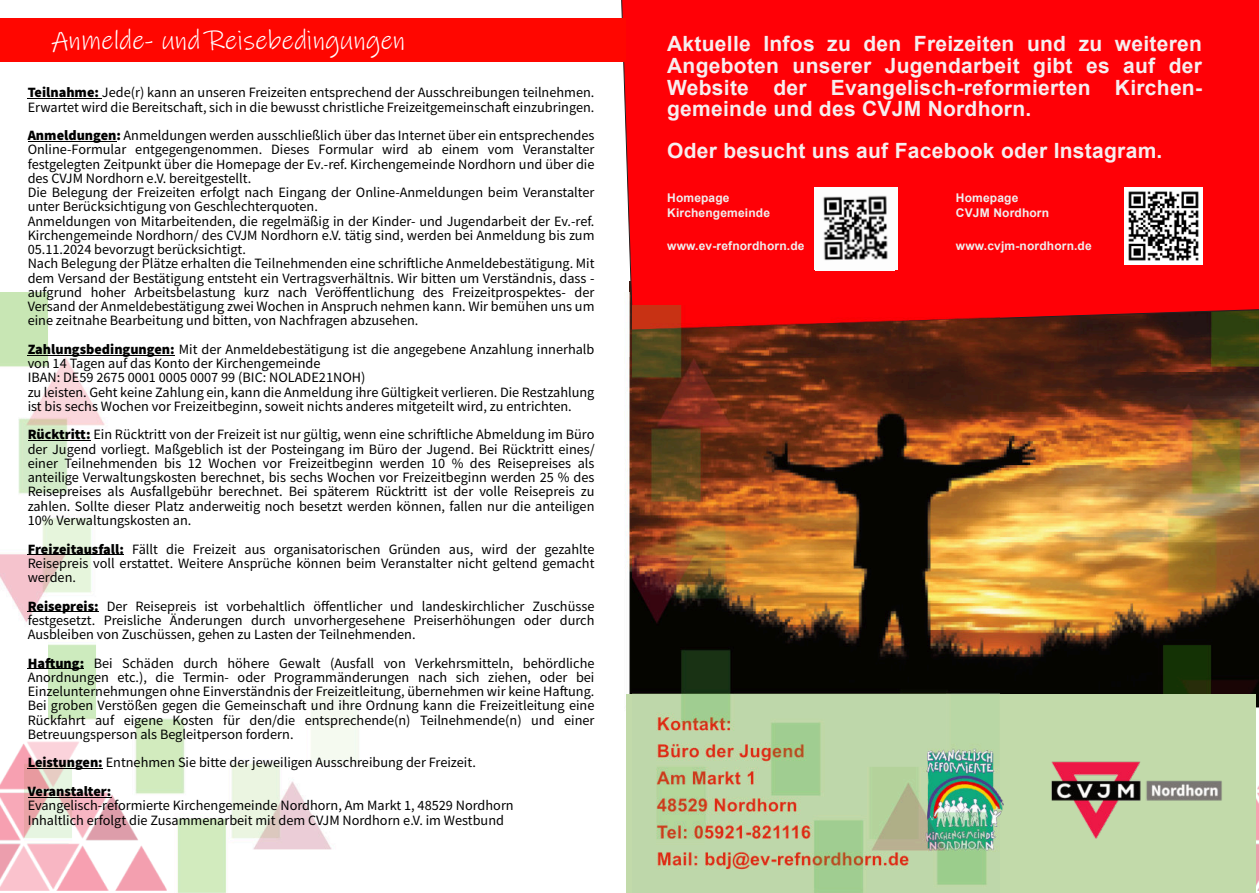
<style>
.page{position:relative;width:1259px;height:893px;background:#fff}
.page>*{position:absolute;margin:0;border:0;box-sizing:border-box;transform-origin:0 0}
.t1{font:27px "Ink Free";color:#fff}
.t2{font:700 21px/21.8px "Arial";letter-spacing:.015em;color:#f7eeef;text-align:justify}
.t3{font:14.25px/14.2px "Source Sans Pro";color:#000}
.t4{font:700 12px/15px "Arial";letter-spacing:.015em;color:#f1eeee}
.s1{font-weight:900}
</style>
<div class="page">
<img style="left:0;top:292px;width:1259px;height:601px">
<img style="left:0;top:357px;width:1258px;height:493px">
<img style="left:0;top:741px;width:167px;height:150px">
<div style="left:621px;top:0;width:638px;height:331px;background:#ff0006"></div>
<div style="left:626px;top:694px;width:629px;height:199px;background:#c2daaa"></div>
<img style="left:1051px;top:737px;width:208px;height:114px">
<img style="left:999px;top:795px;width:5px;height:21px">
<img style="left:814px;top:187px;width:84px;height:84px">
<img style="left:632px;top:306px;width:367px;height:587px">
<img style="left:632px;top:359px;width:313px;height:492px">
<img style="left:1124px;top:187px;width:78px;height:78px">
<div style="left:0;top:18px;width:625px;height:44px;background:#ff0600"></div>
<hr style="left:28px;top:99px;width:74px;height:1px;background:#000">
<hr style="left:28px;top:141px;width:88px;height:1px;background:#000">
<hr style="left:28px;top:355px;width:147px;height:1px;background:#000">
<hr style="left:28px;top:441px;width:63px;height:1px;background:#000">
<hr style="left:28px;top:555px;width:96px;height:1px;background:#000">
<hr style="left:28px;top:612px;width:71px;height:1px;background:#000">
<hr style="left:28px;top:669px;width:56px;height:1px;background:#000">
<hr style="left:28px;top:768px;width:75px;height:1px;background:#000">
<hr style="left:28px;top:797px;width:83px;height:1px;background:#000">
<h1 class="t1" style="left:52px;top:31px;width:355px">Anmelde- und Reisebedingungen</h1>
<p class="t3" style="left:28px;top:87px;width:568px"><span class="s1">Teilnahme:</span> Jede(r) kann an unseren Freizeiten entsprechend der Ausschreibungen teilnehmen.<br>Erwartet wird die Bereitschaft, sich in die bewusst christliche Freizeitgemeinschaft einzubringen.</p>
<p class="t3" style="left:28px;top:130px;width:568px"><span class="s1">Anmeldungen:</span> Anmeldungen werden ausschließlich über das Internet über ein entsprechendes Online-Formular entgegengenommen. Dieses Formular wird ab einem vom Veranstalter festgelegten Zeitpunkt über die Homepage der Ev.-ref. Kirchengemeinde Nordhorn und über die des CVJM Nordhorn e.V. bereitgestellt.<br>Die Belegung der Freizeiten erfolgt nach Eingang der Online-Anmeldungen beim Veranstalter unter Berücksichtigung von Geschlechterquoten.<br>Anmeldungen von Mitarbeitenden, die regelmäßig in der Kinder- und Jugendarbeit der Ev.-ref.<br>Kirchengemeinde Nordhorn/ des CVJM Nordhorn e.V. tätig sind, werden bei Anmeldung bis zum 05.11.2024 bevorzugt berücksichtigt.<br>Nach Belegung der Plätze erhalten die Teilnehmenden eine schriftliche Anmeldebestätigung. Mit dem Versand der Bestätigung entsteht ein Vertragsverhältnis. Wir bitten um Verständnis, dass - aufgrund hoher Arbeitsbelastung kurz nach Veröffentlichung des Freizeitprospektes- der Versand der Anmeldebestätigung zwei Wochen in Anspruch nehmen kann. Wir bemühen uns um eine zeitnahe Bearbeitung und bitten, von Nachfragen abzusehen.</p>
<p class="t3" style="left:28px;top:343px;width:568px"><span class="s1">Zahlungsbedingungen:</span> Mit der Anmeldebestätigung ist die angegebene Anzahlung innerhalb von 14 Tagen auf das Konto der Kirchengemeinde<br>IBAN: DE59 2675 0001 0005 0007 99 (BIC: NOLADE21NOH)<br>zu leisten. Geht keine Zahlung ein, kann die Anmeldung ihre Gültigkeit verlieren. Die Restzahlung ist bis sechs Wochen vor Freizeitbeginn, soweit nichts anderes mitgeteilt wird, zu entrichten.</p>
<p class="t3" style="left:28px;top:429px;width:569px;text-align:justify"><span class="s1">Rücktritt:</span> Ein Rücktritt von der Freizeit ist nur gültig, wenn eine schriftliche Abmeldung im Büro der Jugend vorliegt. Maßgeblich ist der Posteingang im Büro der Jugend. Bei Rücktritt eines/ einer Teilnehmenden bis 12 Wochen vor Freizeitbeginn werden 10 % des Reisepreises als anteilige Verwaltungskosten berechnet, bis sechs Wochen vor Freizeitbeginn werden 25 % des Reisepreises als Ausfallgebühr berechnet. Bei späterem Rücktritt ist der volle Reisepreis zu zahlen. Sollte dieser Platz anderweitig noch besetzt werden können, fallen nur die anteiligen 10% Verwaltungskosten an.</p>
<p class="t3" style="left:28px;top:543px;width:568px;text-align:justify"><span class="s1">Freizeitausfall:</span> Fällt die Freizeit aus organisatorischen Gründen aus, wird der gezahlte Reisepreis voll erstattet. Weitere Ansprüche können beim Veranstalter nicht geltend gemacht werden.</p>
<p class="t3" style="left:28px;top:600px;width:568px;text-align:justify"><span class="s1">Reisepreis:</span> Der Reisepreis ist vorbehaltlich öffentlicher und landeskirchlicher Zuschüsse festgesetzt. Preisliche Änderungen durch unvorhergesehene Preiserhöhungen oder durch Ausbleiben von Zuschüssen, gehen zu Lasten der Teilnehmenden.</p>
<p class="t3" style="left:28px;top:657px;width:568px;text-align:justify"><span class="s1">Haftung:</span> Bei Schäden durch höhere Gewalt (Ausfall von Verkehrsmitteln, behördliche Anordnungen etc.), die Termin- oder Programmänderungen nach sich ziehen, oder bei Einzelunternehmungen ohne Einverständnis der Freizeitleitung, übernehmen wir keine Haftung.<br>Bei groben Verstößen gegen die Gemeinschaft und ihre Ordnung kann die Freizeitleitung eine Rückfahrt auf eigene Kosten für den/die entsprechende(n) Teilnehmende(n) und einer Betreuungsperson als Begleitperson fordern.</p>
<p class="t3" style="left:28px;top:749px;width:450px;line-height:28.5px"><span class="s1">Leistungen:</span> Entnehmen Sie bitte der jeweiligen Ausschreibung der Freizeit.<br><span class="s1">Veranstalter:</span></p>
<p class="t3" style="left:28px;top:799px;width:487px;line-height:15.5px">Evangelisch-reformierte Kirchengemeinde Nordhorn, Am Markt 1, 48529 Nordhorn<br>Inhaltlich erfolgt die Zusammenarbeit mit dem CVJM Nordhorn e.V. im Westbund</p>
<h2 class="t2" style="left:667px;top:35px;width:536px">Aktuelle Infos zu den Freizeiten und zu weiteren Angeboten unserer Jugendarbeit gibt es auf der Website der Evangelisch-reformierten Kirchen&shy;gemeinde und des CVJM Nordhorn.</h2>
<h2 class="t2" style="left:667px;top:141px;width:497px">Oder besucht uns auf Facebook oder Instagram.</h2>
<p class="t4" style="left:667px;top:191px;width:104px">Homepage<br>Kirchengemeinde</p>
<p class="t4" style="left:667px;top:239px;width:139px">www.ev-refnordhorn.de</p>
<p class="t4" style="left:956px;top:191px;width:95px">Homepage<br>CVJM Nordhorn</p>
<p class="t4" style="left:956px;top:239px;width:137px">www.cvjm-nordhorn.de</p>
</div>
